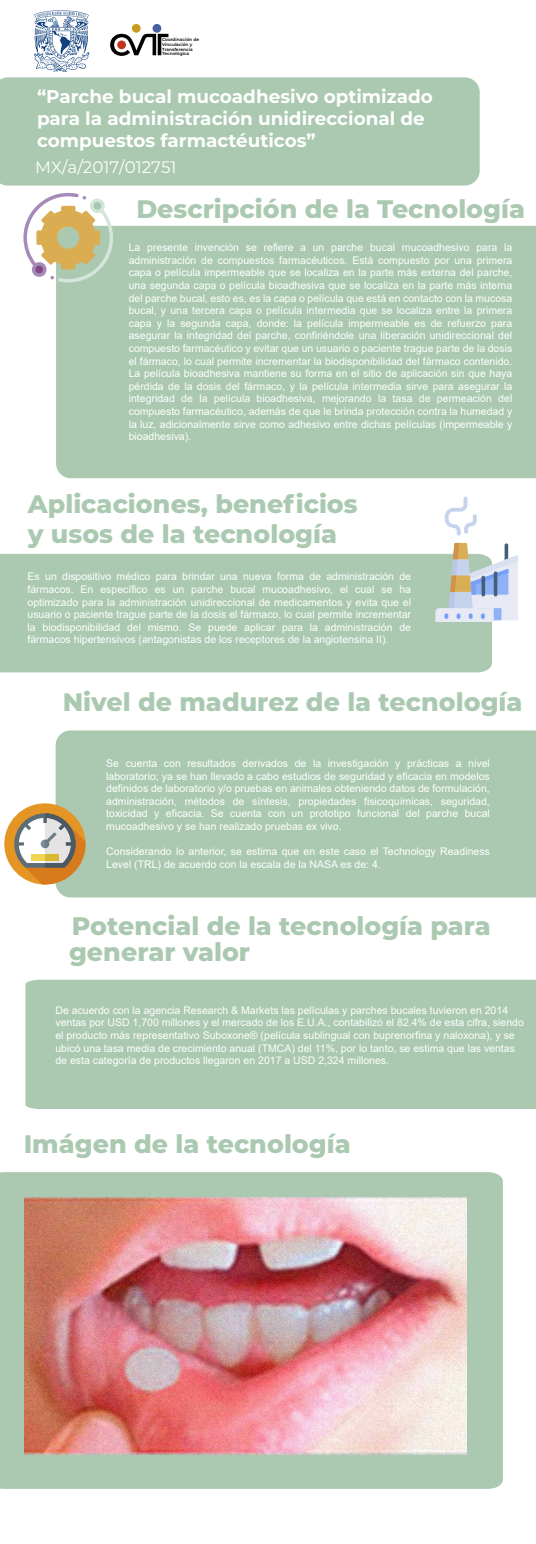
<style>
.page{position:relative;width:536px;height:1544px;background:#fff}
.page>*{position:absolute;margin:0;border:0;box-sizing:border-box;transform-origin:0 0}
.t1{font:800 25.38px/30.4px "Montserrat";color:#aac9b0}
.t2{font:700 18.38px/22.1px "Montserrat";color:#fff}
.t3{font:16.62px "Montserrat";color:#fff}
.t4{font:10.5px/12.6px "Arial";color:#fff;text-align:justify}
.t5{font:600 4.38px/4.6px "Montserrat";color:#030002}
</style>
<div class="page">
<div style="left:0;top:77px;width:479px;height:109px;background:#aac9b0"></div>
<div style="left:56px;top:226px;width:480px;height:252px;background:#aac9b0"></div>
<svg style="left:23px;top:193px;width:90px;height:89px"></svg>
<div style="left:0;top:554px;width:492px;height:118px;background:#aac9b0"></div>
<svg style="left:444px;top:497px;width:32px;height:38px"></svg>
<svg style="left:435px;top:543px;width:83px;height:79px"></svg>
<svg style="left:34px;top:10px;width:55px;height:62px"></svg>
<div style="left:132px;top:24px;width:9px;height:9px;background:#c99b1e;border-radius:50%"></div>
<div style="left:152px;top:24px;width:9px;height:9px;background:#4461a3;border-radius:50%"></div>
<svg style="left:110px;top:34px;width:58px;height:22px"></svg>
<div style="left:25px;top:980px;width:511px;height:129px;background:#aac9b0"></div>
<div style="left:56px;top:730px;width:480px;height:167px;background:#aac9b0"></div>
<div style="left:4px;top:803px;width:81px;height:81px;background:#e59523;border-radius:50%"></div>
<svg style="left:14px;top:813px;width:71px;height:71px"></svg>
<div style="left:0;top:1172px;width:502px;height:317px;background:#aac9b0"></div>
<img style="left:24px;top:1198px;width:442px;height:257px">
<p class="t5" style="left:162px;top:37px;width:38px">Coordinación de<br>Vinculación y<br>Transferencia<br>Tecnológica</p>
<h2 class="t2" style="left:37px;top:85px;width:397px">“Parche bucal mucoadhesivo optimizado para la administración unidireccional de compuestos farmactéuticos”</h2>
<h3 class="t3" style="left:35px;top:155px;width:143px">MX/a/2017/012751</h3>
<h1 class="t1" style="left:136px;top:193px;width:390px">Descripción de la Tecnología</h1>
<p class="t4" style="left:129px;top:241px;width:385px">La presente invención se refiere a un parche bucal mucoadhesivo para la administración de compuestos farmacéuticos. Está compuesto por una primera capa o película impermeable que se localiza en la parte más externa del parche, una segunda capa o película bioadhesiva que se localiza en la parte más interna del parche bucal, esto es, es la capa o película que está en contacto con la mucosa bucal, y una tercera capa o película intermedia que se localiza entre la primera capa y la segunda capa, donde: la película impermeable es de refuerzo para asegurar la integridad del parche, confiriéndole una liberación unidireccional del compuesto farmacéutico y evitar que un usuario o paciente trague parte de la dosis el fármaco, lo cual permite incrementar la biodisponibilidad del fármaco contenido.<br>La película bioadhesiva mantiene su forma en el sitio de aplicación sin que haya pérdida de la dosis del fármaco, y la película intermedia sirve para asegurar la integridad de la película bioadhesiva, mejorando la tasa de permeación del compuesto farmacéutico, además de que le brinda protección contra la humedad y la luz, adicionalmente sirve como adhesivo entre dichas películas (impermeable y bioadhesiva).</p>
<h1 class="t1" style="left:28px;top:487px;width:331px">Aplicaciones, beneficios y usos de la tecnología</h1>
<p class="t4" style="left:28px;top:570px;width:385px">Es un dispositivo médico para brindar una nueva forma de administración de fármacos. En específico es un parche bucal mucoadhesivo, el cual se ha optimizado para la administración unidireccional de medicamentos y evita que el usuario o paciente trague parte de la dosis el fármaco, lo cual permite incrementar la biodisponibilidad del mismo. Se puede aplicar para la administración de fármacos hipertensivos (antagonistas de los receptores de la angiotensina II).</p>
<h1 class="t1" style="left:63px;top:685px;width:461px">Nivel de madurez de la tecnología</h1>
<p class="t4" style="left:106px;top:757px;width:385px">Se cuenta con resultados derivados de la investigación y prácticas a nivel laboratorio; ya se han llevado a cabo estudios de seguridad y eficacia en modelos definidos de laboratorio y/o pruebas en animales obteniendo datos de formulación, administración, métodos de síntesis, propiedades fisicoquímicas, seguridad, toxicidad y eficacia. Se cuenta con un prototipo funcional del parche bucal mucoadhesivo y se han realizado pruebas ex vivo.</p>
<p class="t4" style="left:106px;top:845px;width:385px">Considerando lo anterior, se estima que en este caso el Technology Readiness<br>Level (TRL) de acuerdo con la escala de la NASA es de: 4.</p>
<h1 class="t1" style="left:69px;top:911px;width:423px;line-height:26.3px">Potencial de la tecnología para generar valor</h1>
<p class="t4" style="left:55px;top:1004px;width:470px;text-align:left">De acuerdo con la agencia Research &amp; Markets las películas y parches bucales tuvieron en 2014 ventas por USD 1,700 millones y el mercado de los E.U.A., contabilizó el 82.4% de esta cifra, siendo el producto más representativo Suboxone® (película sublingual con buprenorfina y naloxona), y se ubicó una tasa media de crecimiento anual (TMCA) del 11%, por lo tanto, se estima que las ventas de esta categoría de productos llegaron en 2017 a USD 2,324 millones.</p>
<h1 class="t1" style="left:24px;top:1128px;width:328px">Imágen de la tecnología</h1>
</div>
